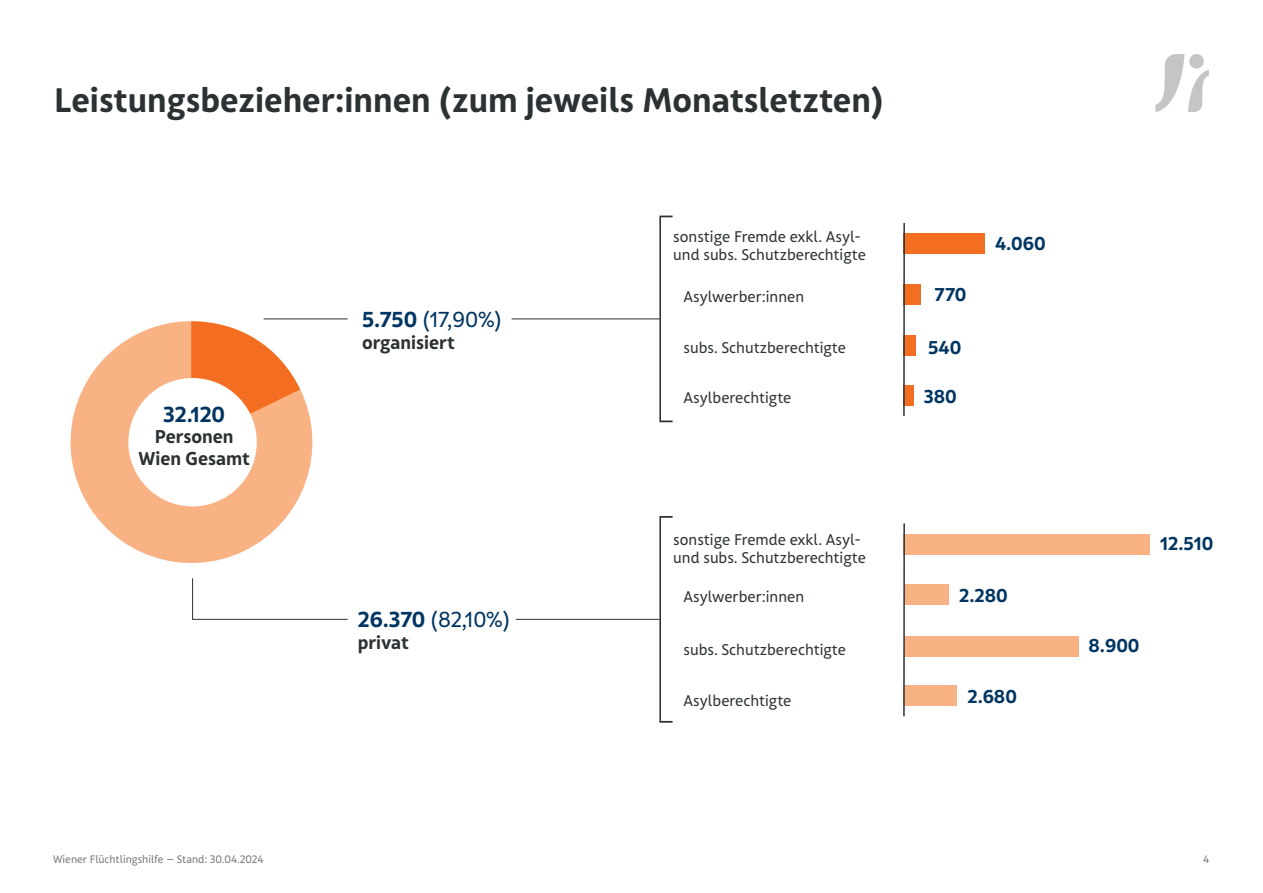
<style>
.page{position:relative;width:1263px;height:893px;background:#fff}
.page>*{position:absolute;margin:0;border:0;box-sizing:border-box;transform-origin:0 0}
.t1{font:700 33px "FSW Sans Pro";color:#2c3133}
.t2{font:21px "FSW Sans Pro";color:#003562}
.t3{font:700 21px "FSW Sans Pro";color:#003562}
.t4{font:700 18px/21.6px "FSW Sans Pro";color:#2c3133;text-align:center}
.t5{font:700 18px "FSW Sans Pro";color:#003562}
.t6{font:15px/18px "FSW Sans Pro";color:#2e3335}
.t7{font:10.5px "FSW Sans Pro";color:#75797b}
.s1{font-weight:700}
</style>
<div class="page">
<svg style="left:1155px;top:54px;width:54px;height:58px"></svg>
<svg style="left:70px;top:321px;width:243px;height:243px;fill:#f9b283"></svg>
<svg style="left:191px;top:321px;width:109px;height:122px"></svg>
<div style="left:903px;top:285px;width:18px;height:20px;background:#f36e21"></div>
<div style="left:903px;top:336px;width:12px;height:20px;background:#f36e21"></div>
<div style="left:903px;top:385px;width:10px;height:20px;background:#f36e21"></div>
<div style="left:903px;top:234px;width:81px;height:20px;background:#f36e21"></div>
<div style="left:904px;top:584px;width:45px;height:20px;background:#f9b283"></div>
<div style="left:904px;top:636px;width:175px;height:20px;background:#f9b283"></div>
<div style="left:903px;top:686px;width:54px;height:20px;background:#f9b283"></div>
<div style="left:903px;top:534px;width:246px;height:20px;background:#f9b283"></div>
<div style="left:128px;top:378px;width:129px;height:128px;background:#fff;border-radius:50%"></div>
<hr style="left:264px;top:319px;width:84px;height:1px;background:#2c3133">
<svg style="left:192px;top:578px;width:156px;height:42px"></svg>
<hr style="left:903px;top:223px;width:2px;height:193px;background:#2e3335">
<hr style="left:903px;top:523px;width:2px;height:193px;background:#2e3335">
<svg style="left:659px;top:215px;width:14px;height:207px"></svg>
<hr style="left:512px;top:319px;width:148px;height:1px;background:#2c3133">
<svg style="left:659px;top:516px;width:14px;height:207px"></svg>
<hr style="left:516px;top:619px;width:144px;height:1px;background:#2c3133">
<h1 class="t1" style="left:54px;top:79px;width:831px">Leistungsbezieher:innen (zum jeweils Monatsletzten)</h1>
<h2 class="t3" style="left:163px;top:401px;width:63px">32.120</h2>
<p class="t4" style="left:139px;top:426px;width:113px">Personen<br>Wien Gesamt</p>
<h2 class="t2" style="left:362px;top:307px;width:141px"><span class="s1">5.750</span> (17,90%)</h2>
<p class="t4" style="left:362px;top:331px;width:94px">organisiert</p>
<h2 class="t2" style="left:358px;top:607px;width:154px"><span class="s1">26.370</span> (82,10%)</h2>
<p class="t4" style="left:358px;top:631px;width:53px">privat</p>
<p class="t6" style="left:673px;top:228px;width:194px">sonstige Fremde exkl. Asyl&shy;und subs. Schutzberechtigte</p>
<p class="t5" style="left:995px;top:232px;width:52px">4.060</p>
<p class="t6" style="left:683px;top:288px;width:122px">Asylwerber:innen</p>
<p class="t6" style="left:683px;top:339px;width:164px">subs. Schutzberechtigte</p>
<p class="t5" style="left:934px;top:283px;width:33px">770</p>
<p class="t5" style="left:928px;top:336px;width:35px">540</p>
<p class="t6" style="left:683px;top:388px;width:109px">Asylberechtigte</p>
<p class="t5" style="left:924px;top:385px;width:35px">380</p>
<p class="t6" style="left:673px;top:531px;width:194px">sonstige Fremde exkl. Asyl&shy;und subs. Schutzberechtigte</p>
<p class="t5" style="left:1160px;top:532px;width:55px">12.510</p>
<p class="t6" style="left:683px;top:588px;width:122px">Asylwerber:innen</p>
<p class="t5" style="left:959px;top:584px;width:50px">2.280</p>
<p class="t6" style="left:683px;top:641px;width:164px">subs. Schutzberechtigte</p>
<p class="t6" style="left:683px;top:691px;width:109px">Asylberechtigte</p>
<p class="t5" style="left:968px;top:685px;width:51px">2.680</p>
<p class="t5" style="left:1088px;top:635px;width:53px">8.900</p>
<p class="t7" style="left:53px;top:853px;width:212px">Wiener Flüchtlingshilfe – Stand: 30.04.2024</p>
<p class="t7" style="left:1203px;top:853px;width:8px">4</p>
</div>
